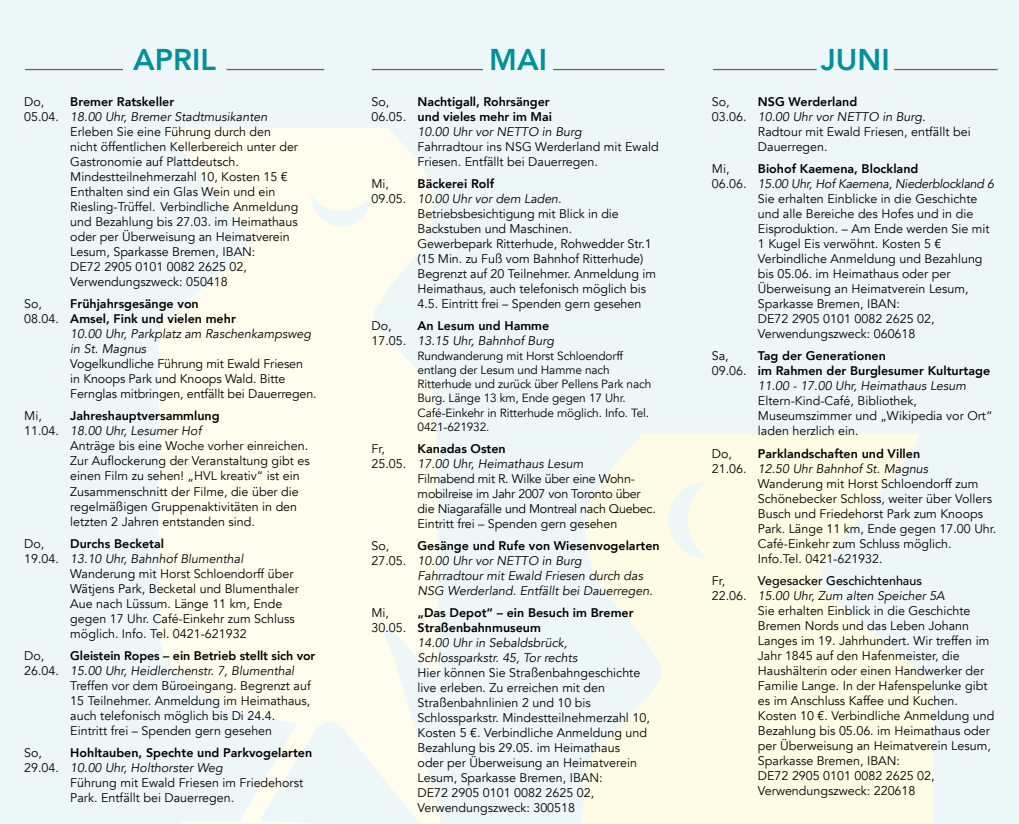
<style>
.page{position:relative;width:1019px;height:824px;background:#fff}
.page>*{position:absolute;margin:0;border:0;box-sizing:border-box;transform-origin:0 0}
.t1{font:800 30px "Avenir";color:#029099}
.t2{font:12.5px/15px "Avenir";color:#000}
.t3{font:italic 12.5px/15px "Avenir";color:#000}
.t4{font:800 12.5px/15px "Avenir";color:#000}
.t5{font:12.5px/15px "Avenir";letter-spacing:-.02em;color:#000}
.t6{font:italic 12.5px "Avenir";letter-spacing:-.02em;color:#000}
.t7{font:500 12.5px "Avenir";color:#000}
.t8{font:11.88px/14.2px "Avenir";letter-spacing:-.01em;color:#000}
</style>
<div class="page">
<div style="left:0;top:0;width:1019px;height:823px;background:#eef7f8"></div>
<svg style="left:576px;top:434px;width:357px;height:389px;background:#fbfae9"></svg>
<svg style="left:159px;top:128px;width:282px;height:695px;background:#fbfbf0"></svg>
<hr style="left:226px;top:69px;width:98px;height:1px;background:#646363">
<hr style="left:25px;top:69px;width:98px;height:1px;background:#646363">
<hr style="left:553px;top:69px;width:111px;height:1px;background:#646363">
<hr style="left:372px;top:69px;width:111px;height:1px;background:#646363">
<hr style="left:894px;top:69px;width:103px;height:1px;background:#646363">
<hr style="left:713px;top:69px;width:103px;height:1px;background:#646363">
<h1 class="t1" style="left:133px;top:40px;width:84px">APRIL</h1>
<h1 class="t1" style="left:489px;top:40px;width:59px">MAI</h1>
<h1 class="t1" style="left:821px;top:40px;width:70px">JUNI</h1>
<p class="t2" style="left:24px;top:95px;width:36px">Do,<br>05.04.</p>
<p class="t4" style="left:70px;top:95px;width:105px">Bremer Ratskeller</p>
<p class="t3" style="left:70px;top:110px;width:199px">18.00 Uhr, Bremer Stadtmusikanten</p>
<p class="t2" style="left:70px;top:125px;width:229px">Erleben Sie eine Führung durch den nicht öffentlichen Kellerbereich unter der Gastronomie auf Plattdeutsch.<br>Mindestteilnehmerzahl 10, Kosten 15 € Enthalten sind ein Glas Wein und ein Riesling-Trüffel. Verbindliche Anmeldung und Bezahlung bis 27.03. im Heimathaus oder per Überweisung an Heimatverein Lesum, Sparkasse Bremen, IBAN:<br>DE72 2905 0101 0082 2625 02, Verwendungszweck: 050418</p>
<p class="t2" style="left:24px;top:297px;width:36px">So,<br>08.04.</p>
<p class="t4" style="left:70px;top:297px;width:167px">Frühjahrsgesänge von<br>Amsel, Fink und vielen mehr</p>
<p class="t3" style="left:70px;top:327px;width:242px">10.00 Uhr, Parkplatz am Raschenkampsweg in St. Magnus</p>
<p class="t2" style="left:70px;top:357px;width:248px">Vogelkundliche Führung mit Ewald Friesen<br>in Knoops Park und Knoops Wald. Bitte<br>Fernglas mitbringen, entfällt bei Dauerregen.</p>
<p class="t2" style="left:24px;top:409px;width:36px">Mi,<br>11.04.</p>
<p class="t4" style="left:70px;top:409px;width:151px">Jahreshauptversammlung</p>
<p class="t3" style="left:70px;top:424px;width:133px">18.00 Uhr, Lesumer Hof</p>
<p class="t2" style="left:70px;top:439px;width:241px">Anträge bis eine Woche vorher einreichen.<br>Zur Auflockerung der Veranstaltung gibt es einen Film zu sehen! „HVL kreativ“ ist ein Zusammenschnitt der Filme, die über die regelmäßigen Gruppenaktivitäten in den letzten 2 Jahren entstanden sind.</p>
<p class="t2" style="left:24px;top:536px;width:36px">Do,<br>19.04.</p>
<p class="t4" style="left:70px;top:536px;width:95px">Durchs Becketal</p>
<p class="t3" style="left:70px;top:551px;width:174px">13.10 Uhr, Bahnhof Blumenthal</p>
<p class="t2" style="left:70px;top:566px;width:230px">Wanderung mit Horst Schloendorff über Wätjens Park, Becketal und Blumenthaler Aue nach Lüssum. Länge 11 km, Ende gegen 17 Uhr. Café-Einkehr zum Schluss möglich. Info. Tel. 0421-621932</p>
<p class="t2" style="left:24px;top:648px;width:36px">Do,<br>26.04.</p>
<p class="t4" style="left:70px;top:648px;width:247px">Gleistein Ropes – ein Betrieb stellt sich vor</p>
<p class="t3" style="left:70px;top:663px;width:225px">15.00 Uhr, Heidlerchenstr. 7, Blumenthal</p>
<p class="t2" style="left:70px;top:678px;width:242px">Treffen vor dem Büroeingang. Begrenzt auf 15 Teilnehmer. Anmeldung im Heimathaus, auch telefonisch möglich bis Di 24.4.<br>Eintritt frei – Spenden gern gesehen</p>
<p class="t2" style="left:24px;top:745px;width:36px">So,<br>29.04.</p>
<p class="t4" style="left:70px;top:745px;width:243px">Hohltauben, Spechte und Parkvogelarten</p>
<p class="t3" style="left:70px;top:760px;width:154px">10.00 Uhr, Holthorster Weg</p>
<p class="t2" style="left:70px;top:775px;width:234px">Führung mit Ewald Friesen im Friedehorst<br>Park. Entfällt bei Dauerregen.</p>
<p class="t2" style="left:371px;top:95px;width:36px">So,<br>06.05.</p>
<p class="t4" style="left:417px;top:95px;width:136px">Nachtigall, Rohrsänger und vieles mehr im Mai</p>
<p class="t3" style="left:417px;top:125px;width:166px">10.00 Uhr vor NETTO in Burg</p>
<p class="t2" style="left:417px;top:140px;width:243px">Fahrradtour ins NSG Werderland mit Ewald<br>Friesen. Entfällt bei Dauerregen.</p>
<p class="t2" style="left:371px;top:177px;width:36px">Mi,<br>09.05.</p>
<p class="t4" style="left:417px;top:177px;width:78px">Bäckerei Rolf</p>
<p class="t3" style="left:417px;top:192px;width:145px">10.00 Uhr vor dem Laden.</p>
<p class="t2" style="left:417px;top:207px;width:240px">Betriebsbesichtigung mit Blick in die Backstuben und Maschinen.<br>Gewerbepark Ritterhude, Rohwedder Str.1 (15 Min. zu Fuß vom Bahnhof Ritterhude)<br>Begrenzt auf 20 Teilnehmer. Anmeldung im Heimathaus, auch telefonisch möglich bis 4.5. Eintritt frei – Spenden gern gesehen</p>
<p class="t2" style="left:371px;top:319px;width:36px">Do,<br>17.05.</p>
<p class="t4" style="left:417px;top:319px;width:133px">An Lesum und Hamme</p>
<p class="t3" style="left:417px;top:334px;width:138px">13.15 Uhr, Bahnhof Burg</p>
<p class="t8" style="left:417px;top:349px;width:235px">Rundwanderung mit Horst Schloendorff entlang der Lesum und Hamme nach Ritterhude und zurück über Pellens Park nach Burg. Länge 13 km, Ende gegen 17 Uhr.<br>Café-Einkehr in Ritterhude möglich. Info. Tel.<br>0421-621932.</p>
<p class="t2" style="left:371px;top:441px;width:36px">Fr,<br>25.05.</p>
<p class="t4" style="left:417px;top:441px;width:90px">Kanadas Osten</p>
<p class="t3" style="left:417px;top:456px;width:167px">17.00 Uhr, Heimathaus Lesum</p>
<p class="t5" style="left:417px;top:471px;width:240px">Filmabend mit R. Wilke über eine Wohn&shy;mobilreise im Jahr 2007 von Toronto über die Niagarafälle und Montreal nach Quebec.<br>Eintritt frei – Spenden gern gesehen</p>
<p class="t2" style="left:371px;top:538px;width:36px">So,<br>27.05.</p>
<p class="t4" style="left:417px;top:538px;width:244px">Gesänge und Rufe von Wiesenvogelarten</p>
<p class="t3" style="left:417px;top:553px;width:237px">10.00 Uhr vor NETTO in Burg<br>Fahrradtour mit Ewald Friesen durch das<br>NSG Werderland. Entfällt bei Dauerregen.</p>
<p class="t2" style="left:371px;top:605px;width:36px">Mi,<br>30.05.</p>
<p class="t4" style="left:417px;top:605px;width:217px">„Das Depot“ – ein Besuch im Bremer<br>Straßenbahnmuseum</p>
<p class="t3" style="left:417px;top:635px;width:161px">14.00 Uhr in Sebaldsbrück,<br>Schlossparkstr. 45, Tor rechts</p>
<p class="t2" style="left:417px;top:665px;width:234px">Hier können Sie Straßenbahngeschichte live erleben. Zu erreichen mit den Straßenbahnlinien 2 und 10 bis Schlossparkstr. Mindestteilnehmerzahl 10, Kosten 5 €. Verbindliche Anmeldung und Bezahlung bis 29.05. im Heimathaus<br>oder per Überweisung an Heimatverein Lesum, Sparkasse Bremen, IBAN:<br>DE72 2905 0101 0082 2625 02, Verwendungszweck: 300518</p>
<p class="t2" style="left:712px;top:95px;width:36px">So,<br>03.06.</p>
<p class="t4" style="left:758px;top:95px;width:101px">NSG Werderland</p>
<p class="t3" style="left:758px;top:110px;width:169px">10.00 Uhr vor NETTO in Burg.</p>
<p class="t2" style="left:758px;top:125px;width:214px">Radtour mit Ewald Friesen, entfällt bei<br>Dauerregen.</p>
<p class="t2" style="left:712px;top:162px;width:36px">Mi,<br>06.06.</p>
<p class="t4" style="left:758px;top:162px;width:162px">Biohof Kaemena, Blockland</p>
<p class="t6" style="left:758px;top:176px;width:238px">15.00 Uhr, Hof Kaemena, Niederblockland 6</p>
<p class="t2" style="left:758px;top:192px;width:233px">Sie erhalten Einblicke in die Geschichte und alle Bereiche des Hofes und in die Eisproduktion. – Am Ende werden Sie mit 1 Kugel Eis verwöhnt. Kosten 5 € Verbindliche Anmeldung und Bezahlung bis 05.06. im Heimathaus oder per Überweisung an Heimatverein Lesum, Sparkasse Bremen, IBAN:<br>DE72 2905 0101 0082 2625 02, Verwendungszweck: 060618</p>
<p class="t2" style="left:712px;top:349px;width:36px">Sa,<br>09.06.</p>
<p class="t4" style="left:758px;top:349px;width:234px">Tag der Generationen<br>im Rahmen der Burglesumer Kulturtage</p>
<p class="t3" style="left:758px;top:379px;width:210px">11.00 - 17.00 Uhr, Heimathaus Lesum</p>
<p class="t2" style="left:758px;top:394px;width:236px">Eltern-Kind-Café, Bibliothek,<br>Museumszimmer und „Wikipedia vor Ort“ laden herzlich ein.</p>
<p class="t2" style="left:712px;top:446px;width:36px">Do,<br>21.06.</p>
<p class="t4" style="left:758px;top:446px;width:164px">Parklandschaften und Villen</p>
<p class="t3" style="left:758px;top:461px;width:172px">12.50 Uhr Bahnhof St. Magnus</p>
<p class="t2" style="left:758px;top:476px;width:240px">Wanderung mit Horst Schloendorff zum Schönebecker Schloss, weiter über Vollers Busch und Friedehorst Park zum Knoops Park. Länge 11 km, Ende gegen 17.00 Uhr.<br>Café-Einkehr zum Schluss möglich.<br>Info.Tel. 0421-621932.</p>
<p class="t2" style="left:712px;top:573px;width:36px">Fr,<br>22.06.</p>
<p class="t7" style="left:758px;top:572px;width:165px">Vegesacker Geschichtenhaus</p>
<p class="t3" style="left:758px;top:588px;width:188px">15.00 Uhr, Zum alten Speicher 5A</p>
<p class="t2" style="left:758px;top:603px;width:238px">Sie erhalten Einblick in die Geschichte Bremen Nords und das Leben Johann Langes im 19. Jahrhundert. Wir treffen im Jahr 1845 auf den Hafenmeister, die Haushälterin oder einen Handwerker der Familie Lange. In der Hafenspelunke gibt es im Anschluss Kaffee und Kuchen.<br>Kosten 10 €. Verbindliche Anmeldung und Bezahlung bis 05.06. im Heimathaus oder per Überweisung an Heimatverein Lesum, Sparkasse Bremen, IBAN:<br>DE72 2905 0101 0082 2625 02, Verwendungszweck: 220618</p>
</div>
